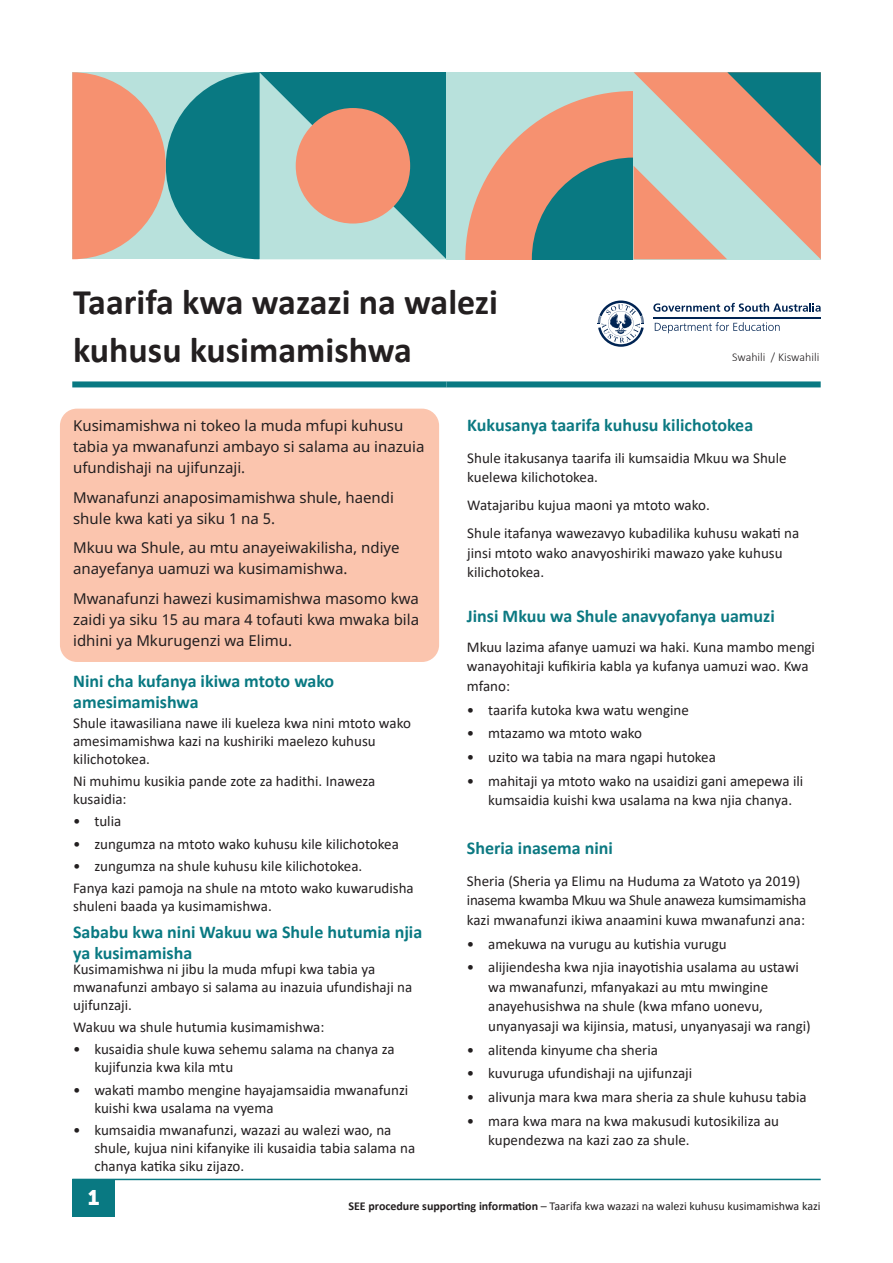
<style>
.page{position:relative;width:893px;height:1263px;background:#fff}
.page>*{position:absolute;margin:0;border:0;box-sizing:border-box;transform-origin:0 0}
.t1{font:700 36px "Calibri";color:#231f20}
.t2{font:21px "Museo Sans 900";color:#fff}
.t3{font:700 18px/21px "Calibri";color:#097982}
.t4{font:700 18px "Calibri";color:#0c7982}
.t5{font:15px/19.5px "Calibri";color:#231f20}
.t6{font:15px/21px "Noto Sans Gurmukhi";color:#231f20}
.t7{font:12px "Calibri";color:#231f20}
.t8{font:300 12px "Calibri";color:#231f20}
.s1{font-weight:700}
</style>
<div class="page">
<div style="left:60px;top:409px;width:379px;height:253px;background:#fbc5ae;border-radius:17px"></div>
<div style="left:72px;top:381px;width:374px;height:6px;background:#097982"></div>
<div style="left:446px;top:381px;width:375px;height:6px;background:#097982"></div>
<hr style="left:72px;top:1179px;width:749px;height:1px;background:#097982">
<div style="left:72px;top:1179px;width:43px;height:37px;background:#097982"></div>
<svg style="left:653px;top:303px;width:168px;height:9px"></svg>
<hr style="left:653px;top:317px;width:167px;height:1px;background:#002453">
<svg style="left:598px;top:300px;width:46px;height:47px"></svg>
<svg style="left:655px;top:322px;width:125px;height:11px"></svg>
<svg style="left:72px;top:72px;width:374px;height:187px;background:#8e9f95"></svg>
<div style="left:447px;top:72px;width:187px;height:187px;background:#b8e1dc"></div>
<svg style="left:465px;top:72px;width:356px;height:187px;background:#b5a898"></svg>
<p class="t1" style="left:73px;top:277px;width:426px">Taarifa kwa wazazi na walezi</p>
<p class="t1" style="left:73px;top:325px;width:340px">kuhusu kusimamishwa</p>
<p class="t8" style="left:732px;top:349px;width:89px">Swahili / Kiswahili</p>
<p class="t6" style="left:73px;top:416px;width:353px">Kusimamishwa ni tokeo la muda mfupi kuhusu tabia ya mwanafunzi ambayo si salama au inazuia ufundishaji na ujifunzaji.</p>
<p class="t6" style="left:73px;top:488px;width:322px">Mwanafunzi anaposimamishwa shule, haendi shule kwa kati ya siku 1 na 5.</p>
<p class="t6" style="left:73px;top:538px;width:328px">Mkuu wa Shule, au mtu anayeiwakilisha, ndiye anayefanya uamuzi wa kusimamishwa.</p>
<p class="t6" style="left:73px;top:589px;width:347px;text-align:justify">Mwanafunzi hawezi kusimamishwa masomo kwa zaidi ya siku 15 au mara 4 tofauti kwa mwaka bila idhini ya Mkurugenzi wa Elimu.</p>
<p class="t3" style="left:73px;top:671px;width:263px">Nini cha kufanya ikiwa mtoto wako</p>
<p class="t3" style="left:73px;top:692px;width:127px">amesimamishwa</p>
<p class="t5" style="left:73px;top:713px;width:339px;line-height:18px">Shule itawasiliana nawe ili kueleza kwa nini mtoto wako amesimamishwa kazi na kushiriki maelezo kuhusu kilichotokea.</p>
<p class="t5" style="left:73px;top:772px;width:304px;line-height:18px">Ni muhimu kusikia pande zote za hadithi. Inaweza kusaidia:</p>
<p class="t5" style="left:73px;top:811px;width:50px">• tulia</p>
<p class="t5" style="left:73px;top:833px;width:327px">• zungumza na mtoto wako kuhusu kile kilichotokea</p>
<p class="t5" style="left:73px;top:856px;width:291px">• zungumza na shule kuhusu kile kilichotokea.</p>
<p class="t5" style="left:73px;top:879px;width:342px;line-height:18px">Fanya kazi pamoja na shule na mtoto wako kuwarudisha shuleni baada ya kusimamishwa.</p>
<p class="t3" style="left:73px;top:921px;width:351px">Sababu kwa nini Wakuu wa Shule hutumia njia ya kusimamisha</p>
<p class="t5" style="left:73px;top:959px;width:341px;line-height:18px">Kusimamishwa ni jibu la muda mfupi kwa tabia ya mwanafunzi ambayo si salama au inazuia ufundishaji na ujifunzaji.</p>
<p class="t5" style="left:73px;top:1017px;width:253px">Wakuu wa shule hutumia kusimamishwa:</p>
<p class="t5" style="left:73px;top:1039px;width:323px">• kusaidia shule kuwa sehemu salama na chanya za</p>
<p class="t5" style="left:94px;top:1057px;width:140px">kujifunzia kwa kila mtu</p>
<p class="t5" style="left:73px;top:1079px;width:337px">• wakati mambo mengine hayajamsaidia mwanafunzi</p>
<p class="t5" style="left:94px;top:1097px;width:181px">kuishi kwa usalama na vyema</p>
<p class="t5" style="left:73px;top:1120px;width:320px">• kumsaidia mwanafunzi, wazazi au walezi wao, na</p>
<p class="t5" style="left:94px;top:1138px;width:322px;line-height:18px">shule, kujua nini kifanyike ili kusaidia tabia salama na chanya katika siku zijazo.</p>
<p class="t4" style="left:467px;top:413px;width:287px">Kukusanya taarifa kuhusu kilichotokea</p>
<p class="t5" style="left:467px;top:447px;width:321px">Shule itakusanya taarifa ili kumsaidia Mkuu wa Shule kuelewa kilichotokea.</p>
<p class="t5" style="left:467px;top:495px;width:244px">Watajaribu kujua maoni ya mtoto wako.</p>
<p class="t5" style="left:467px;top:523px;width:333px">Shule itafanya wawezavyo kubadilika kuhusu wakati na jinsi mtoto wako anavyoshiriki mawazo yake kuhusu kilichotokea.</p>
<p class="t4" style="left:467px;top:604px;width:309px">Jinsi Mkuu wa Shule anavyofanya uamuzi</p>
<p class="t5" style="left:467px;top:637px;width:350px">Mkuu lazima afanye uamuzi wa haki. Kuna mambo mengi wanayohitaji kufikiria kabla ya kufanya uamuzi wao. Kwa mfano:</p>
<p class="t5" style="left:467px;top:699px;width:224px">• taarifa kutoka kwa watu wengine</p>
<p class="t5" style="left:467px;top:723px;width:177px">• mtazamo wa mtoto wako</p>
<p class="t5" style="left:467px;top:747px;width:250px">• uzito wa tabia na mara ngapi hutokea</p>
<p class="t5" style="left:467px;top:771px;width:338px">• mahitaji ya mtoto wako na usaidizi gani amepewa ili</p>
<p class="t5" style="left:488px;top:790px;width:305px">kumsaidia kuishi kwa usalama na kwa njia chanya.</p>
<p class="t4" style="left:467px;top:835px;width:148px">Sheria inasema nini</p>
<p class="t5" style="left:467px;top:871px;width:341px">Sheria (Sheria ya Elimu na Huduma za Watoto ya 2019) inasema kwamba Mkuu wa Shule anaweza kumsimamisha kazi mwanafunzi ikiwa anaamini kuwa mwanafunzi ana:</p>
<p class="t5" style="left:467px;top:933px;width:261px">• amekuwa na vurugu au kutishia vurugu</p>
<p class="t5" style="left:467px;top:957px;width:333px">• alijiendesha kwa njia inayotishia usalama au ustawi</p>
<p class="t5" style="left:488px;top:977px;width:282px">wa mwanafunzi, mfanyakazi au mtu mwingine anayehusishwa na shule (kwa mfano uonevu,</p>
<p class="t5" style="left:488px;top:1016px;width:324px">unyanyasaji wa kijinsia, matusi, unyanyasaji wa rangi)</p>
<p class="t5" style="left:467px;top:1039px;width:193px">• alitenda kinyume cha sheria</p>
<p class="t5" style="left:467px;top:1063px;width:227px">• kuvuruga ufundishaji na ujifunzaji</p>
<p class="t5" style="left:467px;top:1087px;width:341px">• alivunja mara kwa mara sheria za shule kuhusu tabia</p>
<p class="t5" style="left:467px;top:1111px;width:314px">• mara kwa mara na kwa makusudi kutosikiliza au</p>
<p class="t5" style="left:488px;top:1130px;width:203px">kupendezwa na kazi zao za shule.</p>
<p class="t2" style="left:88px;top:1185px;width:13px">1</p>
<p class="t7" style="left:348px;top:1197px;width:474px"><span class="s1">SEE procedure supporting information</span> – Taarifa kwa wazazi na walezi kuhusu kusimamishwa kazi</p>
</div>
